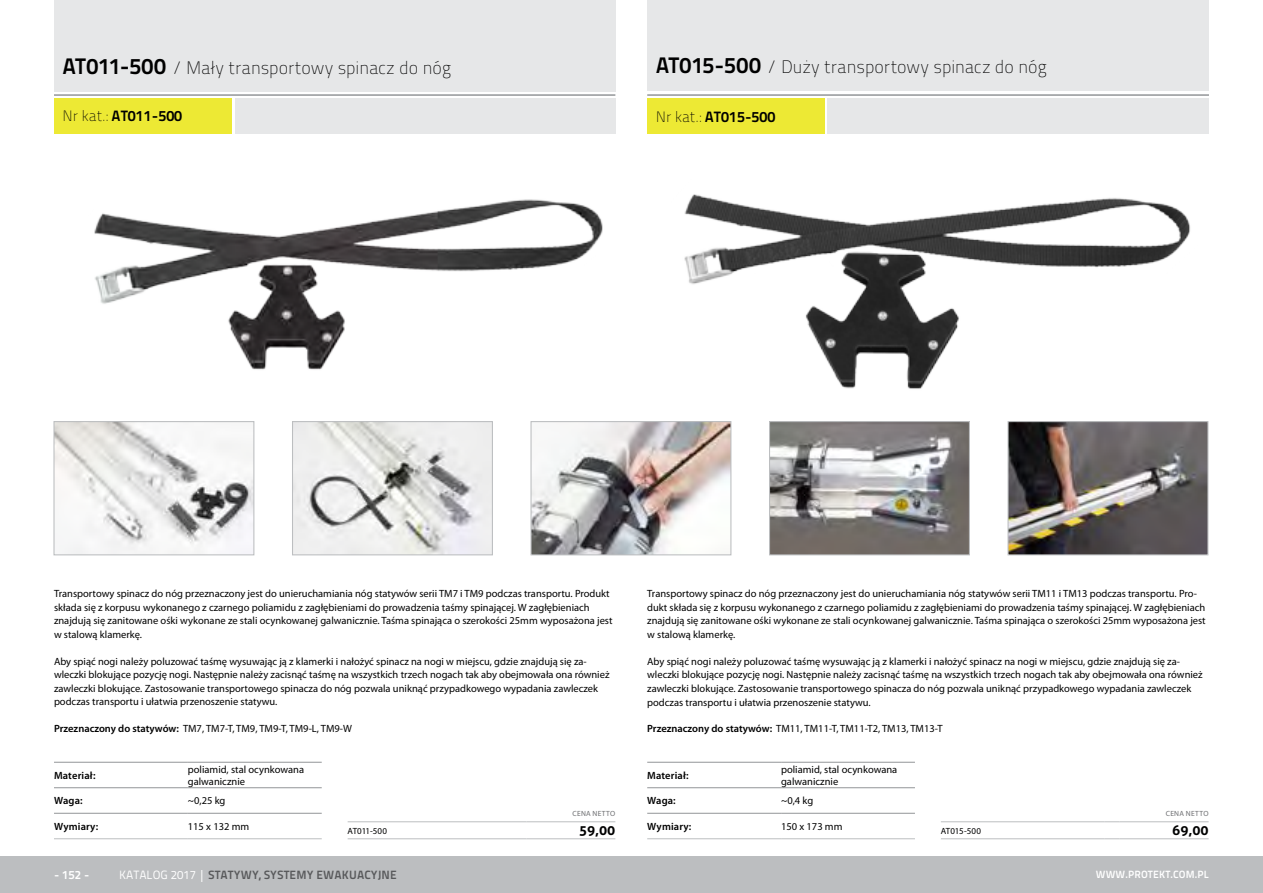
<style>
.page{position:relative;width:1263px;height:893px;background:#fff}
.page>*{position:absolute;margin:0;border:0;box-sizing:border-box;transform-origin:0 0}
.t1{font:18px "Titillium Maps 29 L 1 wt";letter-spacing:-.01em;color:#000}
.t2{font:15px "Titillium Maps 29 L 800 wt";color:#000}
.t3{font:700 13.5px "Aller";color:#000}
.t4{font:12px "Titillium Maps 29 L 800 wt";letter-spacing:.01em;color:#58595b}
.t5{font:12px "Titillium Maps 29 L 800 wt";color:#fff}
.t6{font:10.5px/13.5px "Myriad Pro";color:#000}
.t7{font:600 10.5px "Myriad Pro";letter-spacing:.015em;color:#000}
.t8{font:10.5px "Titillium Maps 29 L 800 wt";letter-spacing:.01em;color:#fff}
.t9{font:9px "Myriad Pro";letter-spacing:-.005em;color:#000}
.t10{font:7.5px "Myriad Pro";letter-spacing:.03em;color:#6d6e71}
.s1{font-family:"Titillium Maps 29 L 800 wt";font-size:22.5px}
.s2{font-family:"Titillium Maps 29 L 1 wt"}
.s3{font-weight:600}
.s4{font-family:"Titillium Maps 29 L 400 wt";color:#fff}
</style>
<div class="page">
<div style="left:0;top:856px;width:1263px;height:37px;background:#bcbec0"></div>
<div style="left:647px;top:0;width:562px;height:90px;background:#e6e7e8"></div>
<div style="left:54px;top:0;width:561px;height:91px;background:#e6e7e8"></div>
<hr style="left:54px;top:94px;width:561px;height:2px;background:#939598">
<hr style="left:647px;top:94px;width:562px;height:2px;background:#939598">
<hr style="left:54px;top:762px;width:134px;height:1px;background:#939598">
<hr style="left:188px;top:762px;width:134px;height:1px;background:#939598">
<hr style="left:54px;top:787px;width:134px;height:1px;background:#939598">
<hr style="left:188px;top:787px;width:134px;height:1px;background:#939598">
<hr style="left:54px;top:813px;width:134px;height:1px;background:#939598">
<hr style="left:188px;top:813px;width:134px;height:1px;background:#939598">
<hr style="left:54px;top:838px;width:134px;height:1px;background:#bcbec0">
<hr style="left:188px;top:838px;width:134px;height:1px;background:#bcbec0">
<hr style="left:647px;top:762px;width:134px;height:1px;background:#939598">
<hr style="left:781px;top:762px;width:134px;height:1px;background:#939598">
<hr style="left:647px;top:787px;width:134px;height:1px;background:#939598">
<hr style="left:781px;top:787px;width:134px;height:1px;background:#939598">
<hr style="left:647px;top:813px;width:134px;height:1px;background:#939598">
<hr style="left:781px;top:813px;width:134px;height:1px;background:#939598">
<hr style="left:647px;top:838px;width:134px;height:1px;background:#bcbec0">
<hr style="left:781px;top:838px;width:134px;height:1px;background:#bcbec0">
<img style="left:94px;top:199px;width:509px;height:171px">
<img style="left:684px;top:194px;width:506px;height:195px">
<div style="left:828px;top:98px;width:381px;height:35px;background:#e6e7e8"></div>
<div style="left:647px;top:98px;width:177px;height:35px;background:#ede934"></div>
<div style="left:235px;top:98px;width:380px;height:35px;background:#e6e7e8"></div>
<div style="left:54px;top:98px;width:178px;height:35px;background:#ede934"></div>
<img style="left:55px;top:423px;width:197px;height:130px">
<div style="left:53px;top:421px;width:201px;height:134px;border:1px solid #bcbec0"></div>
<img style="left:294px;top:423px;width:197px;height:130px">
<div style="left:292px;top:421px;width:201px;height:134px;border:1px solid #bcbec0"></div>
<img style="left:771px;top:423px;width:197px;height:130px">
<div style="left:769px;top:421px;width:201px;height:134px;border:1px solid #bcbec0"></div>
<img style="left:1009px;top:423px;width:197px;height:130px">
<div style="left:1007px;top:421px;width:201px;height:134px;border:1px solid #bcbec0"></div>
<img style="left:532px;top:423px;width:197px;height:130px">
<div style="left:530px;top:421px;width:201px;height:134px;border:1px solid #bcbec0"></div>
<hr style="left:348px;top:821px;width:163px;height:1px;background:#bcbec0">
<svg style="left:511px;top:821px;width:15px;height:1px"></svg>
<hr style="left:526px;top:821px;width:89px;height:1px;background:#bcbec0">
<hr style="left:348px;top:838px;width:163px;height:1px;background:#bcbec0">
<svg style="left:511px;top:838px;width:15px;height:1px"></svg>
<hr style="left:526px;top:838px;width:89px;height:1px;background:#bcbec0">
<hr style="left:941px;top:821px;width:163px;height:1px;background:#bcbec0">
<svg style="left:1104px;top:821px;width:16px;height:1px"></svg>
<hr style="left:1120px;top:821px;width:88px;height:1px;background:#bcbec0">
<hr style="left:941px;top:838px;width:163px;height:1px;background:#bcbec0">
<svg style="left:1104px;top:838px;width:16px;height:1px"></svg>
<hr style="left:1120px;top:838px;width:88px;height:1px;background:#bcbec0">
<h1 class="t1" style="left:63px;top:55px;width:390px"><span class="s1">AT011-500</span> / Mały transportowy spinacz do nóg</h1>
<h1 class="t1" style="left:656px;top:54px;width:393px"><span class="s1">AT015-500</span> / Duży transportowy spinacz do nóg</h1>
<h2 class="t2" style="left:63px;top:105px;width:121px"><span class="s2">Nr kat.:</span> AT011-500</h2>
<h2 class="t2" style="left:656px;top:105px;width:121px"><span class="s2">Nr kat.:</span> AT015-500</h2>
<p class="t6" style="left:54px;top:587px;width:560px">Transportowy spinacz do nóg przeznaczony jest do unieruchamiania nóg statywów serii TM7 i TM9 podczas transportu. Produkt składa się z korpusu wykonanego z czarnego poliamidu z zagłębieniami do prowadzenia taśmy spinającej. W zagłębieniach znajdują się zanitowane ośki wykonane ze stali ocynkowanej galwanicznie. Taśma spinająca o szerokości 25mm wyposażona jest w stalową klamerkę.</p>
<p class="t6" style="left:54px;top:654px;width:557px">Aby spiąć nogi należy poluzować taśmę wysuwając ją z klamerki i nałożyć spinacz na nogi w miejscu, gdzie znajdują się za&shy;wleczki blokujące pozycję nogi. Następnie należy zacisnąć taśmę na wszystkich trzech nogach tak aby obejmowała ona również zawleczki blokujące. Zastosowanie transportowego spinacza do nóg pozwala uniknąć przypadkowego wypadania zawleczek podczas transportu i ułatwia przenoszenie statywu.</p>
<p class="t6" style="left:54px;top:722px;width:299px"><span class="s3">Przeznaczony do statywów:</span> TM7, TM7-T, TM9, TM9-T, TM9-L, TM9-W</p>
<p class="t6" style="left:647px;top:587px;width:560px">Transportowy spinacz do nóg przeznaczony jest do unieruchamiania nóg statywów serii TM11 i TM13 podczas transportu. Pro&shy;dukt składa się z korpusu wykonanego z czarnego poliamidu z zagłębieniami do prowadzenia taśmy spinającej. W zagłębieniach znajdują się zanitowane ośki wykonane ze stali ocynkowanej galwanicznie. Taśma spinająca o szerokości 25mm wyposażona jest w stalową klamerkę.</p>
<p class="t6" style="left:647px;top:654px;width:557px">Aby spiąć nogi należy poluzować taśmę wysuwając ją z klamerki i nałożyć spinacz na nogi w miejscu, gdzie znajdują się za&shy;wleczki blokujące pozycję nogi. Następnie należy zacisnąć taśmę na wszystkich trzech nogach tak aby obejmowała ona również zawleczki blokujące. Zastosowanie transportowego spinacza do nóg pozwala uniknąć przypadkowego wypadania zawleczek podczas transportu i ułatwia przenoszenie statywu.</p>
<p class="t6" style="left:647px;top:722px;width:297px"><span class="s3">Przeznaczony do statywów:</span> TM11, TM11-T, TM11-T2, TM13, TM13-T</p>
<p class="t7" style="left:54px;top:769px;width:43px">Materiał:</p>
<p class="t6" style="left:188px;top:763px;width:118px;line-height:12px">poliamid, stal ocynkowana galwanicznie</p>
<p class="t7" style="left:54px;top:794px;width:30px">Waga:</p>
<p class="t6" style="left:188px;top:794px;width:39px">~0,25 kg</p>
<p class="t7" style="left:54px;top:820px;width:46px">Wymiary:</p>
<p class="t6" style="left:188px;top:819px;width:63px">115 x 132 mm</p>
<p class="t10" style="left:573px;top:809px;width:44px">CENA NETTO</p>
<p class="t9" style="left:348px;top:825px;width:41px">AT011-500</p>
<p class="t3" style="left:579px;top:822px;width:38px">59,00</p>
<p class="t7" style="left:647px;top:769px;width:43px">Materiał:</p>
<p class="t6" style="left:781px;top:763px;width:118px;line-height:12px">poliamid, stal ocynkowana galwanicznie</p>
<p class="t7" style="left:647px;top:794px;width:30px">Waga:</p>
<p class="t6" style="left:781px;top:794px;width:34px">~0,4 kg</p>
<p class="t7" style="left:647px;top:820px;width:46px">Wymiary:</p>
<p class="t6" style="left:781px;top:819px;width:63px">150 x 173 mm</p>
<p class="t10" style="left:1166px;top:809px;width:44px">CENA NETTO</p>
<p class="t9" style="left:941px;top:825px;width:42px">AT015-500</p>
<p class="t3" style="left:1172px;top:822px;width:38px">69,00</p>
<p class="t5" style="left:54px;top:865px;width:37px">- 152 -</p>
<p class="t4" style="left:119px;top:865px;width:279px"><span class="s4">KATALOG 2017 |</span> STATYWY, SYSTEMY EWAKUACYJNE</p>
<p class="t8" style="left:1096px;top:866px;width:114px">WWW.PROTEKT.COM.PL</p>
</div>
